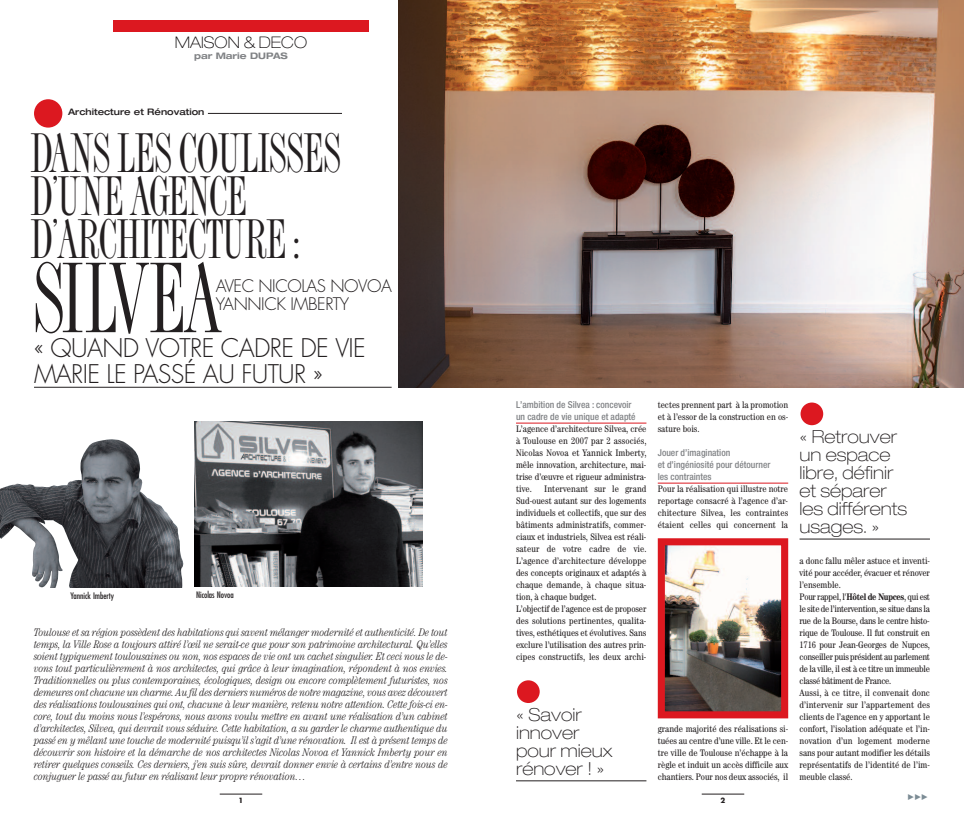
<style>
.page{position:relative;width:964px;height:828px;background:#fff}
.page>*{position:absolute;margin:0;border:0;box-sizing:border-box;transform-origin:0 0}
.t1{font:104px "Fashion Compressed Plain";letter-spacing:-.025em;color:#231f20;scale:.85 1}
.t2{font:58px/43px "Fashion Compressed Plain";letter-spacing:-.025em;color:#231f20;scale:.85 1}
.t3{font:300 25px/26px "Futura LT";letter-spacing:-.025em;color:#231f20}
.t4{font:100 expanded 18px/18px "Helvetica Neue";color:#231f20}
.t5{font:300 16.8px/17.5px "Futura LT";letter-spacing:-.025em;color:#231f20}
.t6{font:100 expanded 16px "Helvetica Neue";color:#0d090a}
.t7{font:italic 300 condensed 11px/12px "Century LT";letter-spacing:-.015em;color:#231f20;text-align:justify}
.t8{font:condensed 9.5px/12px "Century LT";color:#231f20;text-align:justify}
.t9{font:500 condensed 9.5px/12px "Helvetica Neue";color:#808285}
.t10{font:500 expanded 9px "Helvetica Neue";color:#231f20}
.t11{font:700 expanded 9px "Helvetica Neue";color:#808285}
.t12{font:condensed 8.8px "Futura LT";color:#231f20}
.t13{font:700 7px "Futura LT";color:#231f20}
.s1{font-weight:700}
</style>
<div class="page">
<hr style="left:702px;top:794px;width:42px;height:1px;background:#231f20">
<hr style="left:220px;top:794px;width:42px;height:1px;background:#231f20">
<hr style="left:208px;top:113px;width:134px;height:1px;background:#231f20">
<hr style="left:34px;top:387px;width:358px;height:1px;background:#231f20">
<hr style="left:516px;top:423px;width:130px;height:1px;background:#dc1820">
<hr style="left:658px;top:483px;width:130px;height:1px;background:#dc1820">
<img style="left:398px;top:0;width:566px;height:387px">
<div style="left:113px;top:20px;width:256px;height:11px;background:#dc1820"></div>
<hr style="left:516px;top:780px;width:130px;height:1px;background:#231f20">
<div style="left:517px;top:680px;width:23px;height:23px;background:#dc1820;border-radius:50%"></div>
<div style="left:34px;top:99px;width:28px;height:29px;background:#dc1820;border-radius:50%"></div>
<img style="left:666px;top:546px;width:114px;height:164px">
<div style="left:658px;top:538px;width:130px;height:180px;border:7px solid #dc1820"></div>
<hr style="left:799px;top:539px;width:131px;height:1px;background:#231f20">
<div style="left:800px;top:402px;width:23px;height:23px;background:#dc1820;border-radius:50%"></div>
<img style="left:195px;top:421px;width:227px;height:165px">
<img style="left:0;top:439px;width:183px;height:148px">
<h3 class="t6" style="left:175px;top:37px;width:134px">MAISON &amp; DECO</h3>
<p class="t11" style="left:194px;top:53px;width:95px">par Marie DUPAS</p>
<p class="t10" style="left:68px;top:109px;width:138px">Architecture et Rénovation</p>
<h2 class="t2" style="left:30px;top:138px;width:368px">DANSLESCOULISSES<br>D’UNE AGENCE<br>D’ARCHITECTURE :</h2>
<h1 class="t1" style="left:32px;top:263px;width:224px">SILVEA</h1>
<h3 class="t5" style="left:216px;top:279px;width:177px">AVEC NICOLAS NOVOA<br>YANNICK IMBERTY</h3>
<h3 class="t3" style="left:34px;top:337px;width:333px">« QUAND VOTRE CADRE DE VIE<br>MARIE LE PASSÉ AU FUTUR »</h3>
<p class="t12" style="left:71px;top:592px;width:45px">Yannick Imberty</p>
<p class="t12" style="left:196px;top:591px;width:39px">Nicolas Novoa</p>
<p class="t7" style="left:34px;top:627px;width:415px">Toulouse et sa région possèdent des habitations qui savent mélanger modernité et authenticité. De tout temps, la Ville Rose a toujours attiré l’œil ne serait-ce que pour son patrimoine architectural. Qu’elles soient typiquement toulousaines ou non, nos espaces de vie ont un cachet singulier. Et ceci nous le de&shy;vons tout particulièrement à nos architectes, qui grâce à leur imagination, répondent à nos envies.<br>Traditionnelles ou plus contemporaines, écologiques, design ou encore complètement futuristes, nos demeures ont chacune un charme. Au fil des derniers numéros de notre magazine, vous avez découvert des réalisations toulousaines qui ont, chacune à leur manière, retenu notre attention. Cette fois-ci en&shy;core, tout du moins nous l’espérons, nous avons voulu mettre en avant une réalisation d’un cabinet d’architectes, Silvea, qui devrait vous séduire. Cette habitation, a su garder le charme authentique du passé en y mêlant une touche de modernité puisqu’il s’agit d’une rénovation. Il est à présent temps de découvrir son histoire et la démarche de nos architectes Nicolas Novoa et Yannick Imberty pour en retirer quelques conseils. Ces derniers, j’en suis sûre, devrait donner envie à certains d’entre nous de conjuguer le passé au futur en réalisant leur propre rénovation…</p>
<p class="t9" style="left:516px;top:399px;width:121px">L’ambition de Silvea : concevoir un cadre de vie unique et adapté</p>
<p class="t8" style="left:516px;top:424px;width:132px">L’agence d’architecture Silvea, crée à Toulouse en 2007 par 2 associés, Nicolas Novoa et Yannick Imberty, mêle innovation, architecture, mai&shy;trise d’œuvre et rigueur administra&shy;tive.</p>
<p class="t8" style="left:516px;top:484px;width:132px;text-align:left;text-indent:28px">Intervenant sur le grand Sud-ouest autant sur des logements individuels et collectifs, que sur des bâtiments administratifs, commer&shy;ciaux et industriels, Silvea est réali&shy;sateur de votre cadre de vie.<br>L’agence d’architecture développe des concepts originaux et adaptés à chaque demande, à chaque situa&shy;tion, à chaque budget.<br>L’objectif de l’agence est de proposer des solutions pertinentes, qualita&shy;tives, esthétiques et évolutives. Sans exclure l’utilisation des autres prin&shy;cipes constructifs, les deux archi-</p>
<p class="t8" style="left:658px;top:400px;width:132px">tectes prennent part à la promotion et à l’essor de la construction en os&shy;sature bois.</p>
<p class="t9" style="left:658px;top:447px;width:114px">Jouer d’imagination<br>et d’ingéniosité pour détourner les contraintes</p>
<p class="t8" style="left:658px;top:484px;width:132px">Pour la réalisation qui illustre notre reportage consacré à l’agence d’ar&shy;chitecture Silvea, les contraintes étaient celles qui concernent la</p>
<h3 class="t4" style="left:516px;top:707px;width:98px">« Savoir innover pour mieux rénover ! »</h3>
<p class="t8" style="left:658px;top:724px;width:132px">grande majorité des réalisations si&shy;tuées au centre d’une ville. Et le cen&shy;tre ville de Toulouse n’échappe à la règle et induit un accès difficile aux chantiers. Pour nos deux associés, il</p>
<p class="t13" style="left:239px;top:797px;width:6px">1</p>
<p class="t13" style="left:720px;top:797px;width:6px">2</p>
<h3 class="t4" style="left:799px;top:429px;width:109px">« Retrouver un espace libre, définir et séparer les différents usages. »</h3>
<p class="t8" style="left:799px;top:556px;width:132px;text-align:left">a donc fallu mêler astuce et inventi&shy;vité pour accéder, évacuer et rénover l’ensemble.<br>Pour rappel, l'<span class="s1">Hôtel de Nupces</span>, qui est le site de l’intervention, se situe dans la rue de la Bourse, dans le centre histo&shy;rique de Toulouse. Il fut construit en 1716 pour Jean-Georges de Nupces, conseiller puis président au parlement de la ville, il est à ce titre un immeuble classé bâtiment de France.<br>Aussi, à ce titre, il convenait donc d’intervenir sur l’appartement des clients de l’agence en y apportant le confort, l’isolation adéquate et l’in&shy;novation d’un logement moderne sans pour autant modifier les détails représentatifs de l’identité de l’im&shy;meuble classé.</p>
</div>
